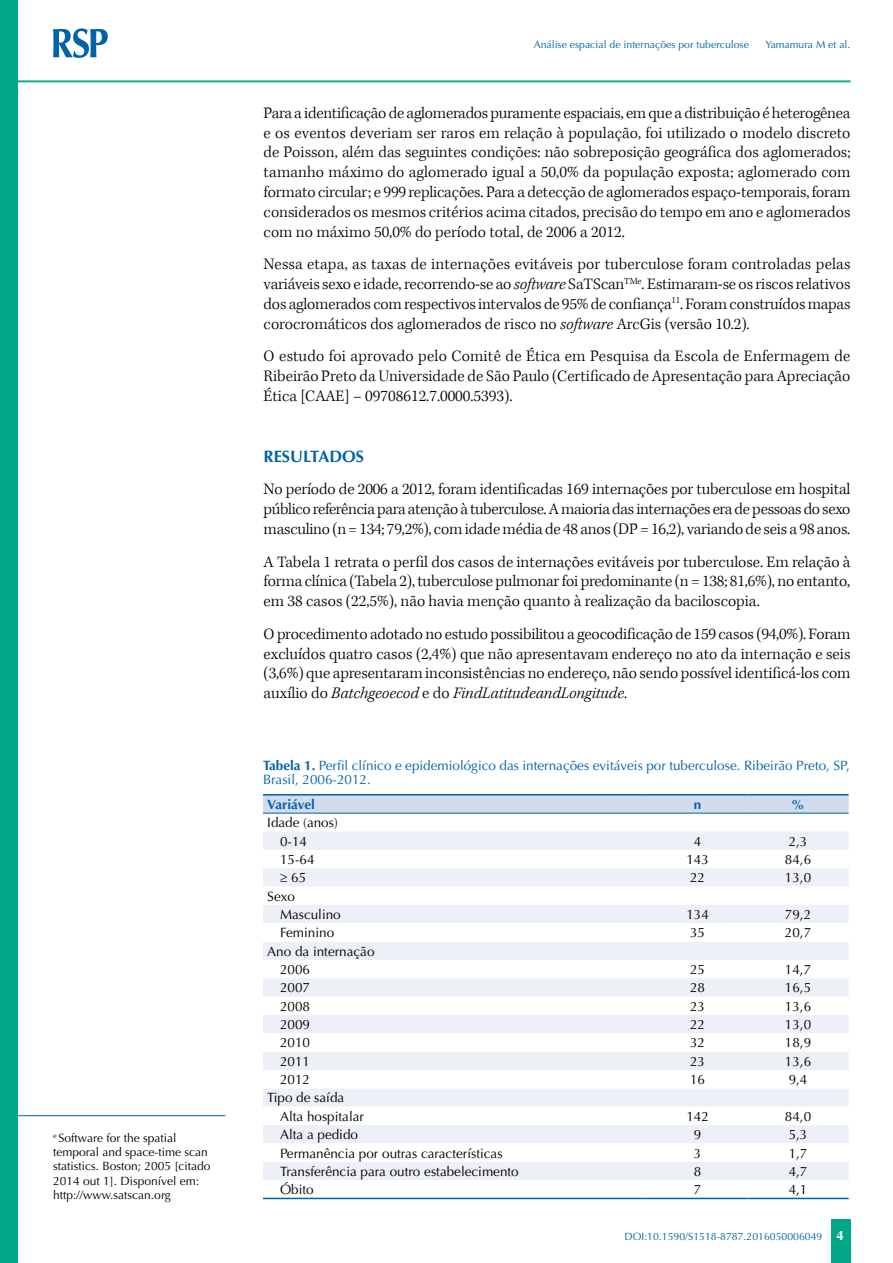
<style>
.page{position:relative;width:893px;height:1263px;background:#fff}
.page>*{position:absolute;margin:0;border:0;box-sizing:border-box;transform-origin:0 0}
.t1{font:300 16.5px/19.8px "Kepler Std";color:#000;text-align:justify}
.t2{font:700 16.5px "Optima";color:#0063a7}
.t3{font:13.5px/18.3px "Optima";color:#000}
.t4{font:13.5px/14.2px "Optima";color:#0063a7}
.t5{font:700 13.5px "Optima";color:#0063a7}
.t6{font:700 13.5px "Optima";color:#fff}
.t7{font:12px/14.4px "Optima";color:#000}
.t8{font:10.5px "Optima";color:#0063a7}
.s1{font-style:italic}
.s2{font-weight:700}
</style>
<div class="page">
<div style="left:831px;top:1220px;width:20px;height:43px;background:#00a887"></div>
<div style="left:0;top:0;width:18px;height:1263px;background:#00a887"></div>
<svg style="left:53px;top:28px;width:55px;height:30px"></svg>
<hr style="left:18px;top:80px;width:832px;height:2px;background:#00a887">
<hr style="left:18px;top:1115px;width:207px;height:1px;background:#0063a7">
<svg style="left:263px;top:795px;width:586px;height:18px;background:#c9d4e8"></svg>
<div style="left:263px;top:832px;width:586px;height:18px;background:#eef0f7"></div>
<svg style="left:263px;top:868px;width:586px;height:330px"></svg>
<hr style="left:263px;top:794px;width:385px;height:1px;background:#0063a7">
<hr style="left:648px;top:794px;width:99px;height:1px;background:#0063a7">
<hr style="left:747px;top:794px;width:102px;height:1px;background:#0063a7">
<hr style="left:263px;top:813px;width:385px;height:1px;background:#0063a7">
<hr style="left:648px;top:813px;width:99px;height:1px;background:#0063a7">
<hr style="left:747px;top:813px;width:102px;height:1px;background:#0063a7">
<hr style="left:263px;top:1198px;width:385px;height:1px;background:#0063a7">
<hr style="left:648px;top:1198px;width:99px;height:1px;background:#0063a7">
<hr style="left:747px;top:1198px;width:102px;height:1px;background:#0063a7">
<p class="t7" style="left:53px;top:1130px;width:159px"><sup>e</sup> Software for the spatial temporal and space-time scan statistics. Boston; 2005 [citado<br>2014 out 1]. Disponível em: http://www.satscan.org</p>
<p class="t8" style="left:534px;top:38px;width:217px">Análise espacial de internações por tuberculose</p>
<p class="t8" style="left:766px;top:38px;width:86px">Yamamura M et al.</p>
<p class="t1" style="left:264px;top:103px;width:588px">Para a identificação de aglomerados puramente espaciais, em que a distribuição é heterogênea e os eventos deveriam ser raros em relação à população, foi utilizado o modelo discreto de Poisson, além das seguintes condições: não sobreposição geográfica dos aglomerados; tamanho máximo do aglomerado igual a 50,0% da população exposta; aglomerado com formato circular; e 999 replicações. Para a detecção de aglomerados espaço-temporais, foram considerados os mesmos critérios acima citados, precisão do tempo em ano e aglomerados com no máximo 50,0% do período total, de 2006 a 2012.</p>
<p class="t1" style="left:264px;top:255px;width:588px">Nessa etapa, as taxas de internações evitáveis por tuberculose foram controladas pelas variáveis sexo e idade, recorrendo-se ao <span class="s1">software</span> SaTScan<sup>TMe</sup>. Estimaram-se os riscos relativos dos aglomerados com respectivos intervalos de 95% de confiança<sup>11</sup>. Foram construídos mapas corocromáticos dos aglomerados de risco no <span class="s1">software</span> ArcGis (versão 10.2).</p>
<p class="t1" style="left:264px;top:347px;width:588px">O estudo foi aprovado pelo Comitê de Ética em Pesquisa da Escola de Enfermagem de Ribeirão Preto da Universidade de São Paulo (Certificado de Apresentação para Apreciação Ética [CAAE] – 09708612.7.0000.5393).</p>
<p class="t2" style="left:264px;top:447px;width:102px">RESULTADOS</p>
<p class="t1" style="left:264px;top:480px;width:588px">No período de 2006 a 2012, foram identificadas 169 internações por tuberculose em hospital público referência para atenção à tuberculose. A maioria das internações era de pessoas do sexo masculino (n = 134; 79,2%), com idade média de 48 anos (DP = 16,2), variando de seis a 98 anos.</p>
<p class="t1" style="left:264px;top:552px;width:588px">A Tabela 1 retrata o perfil dos casos de internações evitáveis por tuberculose. Em relação à forma clínica (Tabela 2), tuberculose pulmonar foi predominante (n = 138; 81,6%), no entanto, em 38 casos (22,5%), não havia menção quanto à realização da baciloscopia.</p>
<p class="t1" style="left:264px;top:624px;width:588px">O procedimento adotado no estudo possibilitou a geocodificação de 159 casos (94,0%). Foram excluídos quatro casos (2,4%) que não apresentavam endereço no ato da internação e seis (3,6%) que apresentaram inconsistências no endereço, não sendo possível identificá-los com auxílio do <span class="s1">Batchgeoecod</span> e do <span class="s1">FindLatitudeandLongitude</span>.</p>
<p class="t4" style="left:263px;top:758px;width:588px"><span class="s2">Tabela 1.</span> Perfil clínico e epidemiológico das internações evitáveis por tuberculose. Ribeirão Preto, SP,<br>Brasil, 2006-2012.</p>
<p class="t5" style="left:267px;top:796px;width:49px">Variável</p>
<p class="t5" style="left:694px;top:796px;width:9px">n</p>
<p class="t5" style="left:791px;top:796px;width:15px">%</p>
<p class="t3" style="left:280px;top:814px;width:59px;text-indent:-13px">Idade (anos)<br>0-14</p>
<p class="t3" style="left:694px;top:832px;width:9px">4</p>
<p class="t3" style="left:789px;top:832px;width:20px">2,3</p>
<p class="t3" style="left:280px;top:850px;width:36px">15-64</p>
<p class="t3" style="left:686px;top:850px;width:24px">143</p>
<p class="t3" style="left:785px;top:850px;width:28px">84,6</p>
<p class="t3" style="left:280px;top:869px;width:28px">≥ 65</p>
<p class="t3" style="left:690px;top:869px;width:17px">22</p>
<p class="t3" style="left:785px;top:869px;width:28px">13,0</p>
<p class="t3" style="left:280px;top:887px;width:62px;text-indent:-13px">Sexo<br>Masculino</p>
<p class="t3" style="left:686px;top:905px;width:24px">134</p>
<p class="t3" style="left:785px;top:905px;width:28px">79,2</p>
<p class="t3" style="left:280px;top:924px;width:56px">Feminino</p>
<p class="t3" style="left:690px;top:924px;width:17px">35</p>
<p class="t3" style="left:785px;top:924px;width:28px">20,7</p>
<p class="t3" style="left:280px;top:942px;width:96px;text-indent:-13px">Ano da internação<br>2006</p>
<p class="t3" style="left:690px;top:960px;width:17px">25</p>
<p class="t3" style="left:785px;top:960px;width:28px">14,7</p>
<p class="t3" style="left:280px;top:979px;width:32px">2007</p>
<p class="t3" style="left:690px;top:979px;width:17px">28</p>
<p class="t3" style="left:785px;top:979px;width:28px">16,5</p>
<p class="t3" style="left:280px;top:997px;width:32px">2008</p>
<p class="t3" style="left:690px;top:997px;width:17px">23</p>
<p class="t3" style="left:785px;top:997px;width:28px">13,6</p>
<p class="t3" style="left:280px;top:1015px;width:32px">2009</p>
<p class="t3" style="left:690px;top:1015px;width:17px">22</p>
<p class="t3" style="left:785px;top:1015px;width:28px">13,0</p>
<p class="t3" style="left:280px;top:1034px;width:32px">2010</p>
<p class="t3" style="left:690px;top:1034px;width:17px">32</p>
<p class="t3" style="left:785px;top:1034px;width:28px">18,9</p>
<p class="t3" style="left:280px;top:1052px;width:32px">2011</p>
<p class="t3" style="left:690px;top:1052px;width:17px">23</p>
<p class="t3" style="left:785px;top:1052px;width:28px">13,6</p>
<p class="t3" style="left:280px;top:1070px;width:32px">2012</p>
<p class="t3" style="left:690px;top:1070px;width:17px">16</p>
<p class="t3" style="left:789px;top:1070px;width:20px">9,4</p>
<p class="t3" style="left:280px;top:1089px;width:86px;text-indent:-13px">Tipo de saída<br>Alta hospitalar</p>
<p class="t3" style="left:686px;top:1107px;width:24px">142</p>
<p class="t3" style="left:785px;top:1107px;width:28px">84,0</p>
<p class="t3" style="left:280px;top:1126px;width:80px">Alta a pedido</p>
<p class="t3" style="left:694px;top:1126px;width:9px">9</p>
<p class="t3" style="left:789px;top:1126px;width:20px">5,3</p>
<p class="t3" style="left:280px;top:1144px;width:224px">Permanência por outras características</p>
<p class="t3" style="left:694px;top:1144px;width:9px">3</p>
<p class="t3" style="left:789px;top:1144px;width:20px">1,7</p>
<p class="t3" style="left:280px;top:1162px;width:240px">Transferência para outro estabelecimento</p>
<p class="t3" style="left:694px;top:1162px;width:9px">8</p>
<p class="t3" style="left:789px;top:1162px;width:20px">4,7</p>
<p class="t3" style="left:280px;top:1181px;width:35px">Óbito</p>
<p class="t3" style="left:694px;top:1181px;width:9px">7</p>
<p class="t3" style="left:789px;top:1181px;width:20px">4,1</p>
<p class="t8" style="left:624px;top:1230px;width:199px">DOI:10.1590/S1518-8787.2016050006049</p>
<p class="t6" style="left:836px;top:1227px;width:9px">4</p>
</div>
